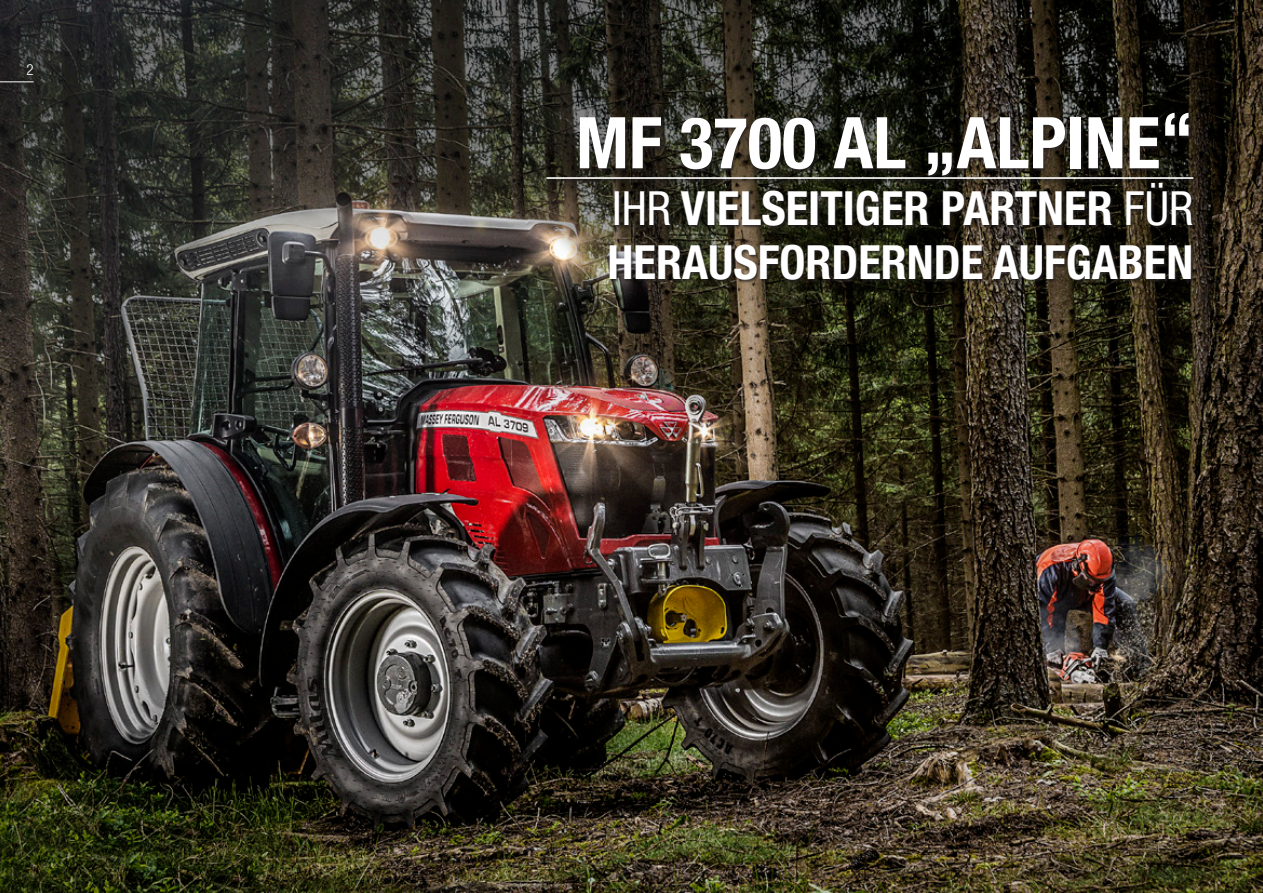
<style>
.page{position:relative;width:1263px;height:893px;background:#fff}
.page>*{position:absolute;margin:0;border:0;box-sizing:border-box;transform-origin:0 0}
.t1{font:700 condensed 71.4px "Helvetica Neue LTW1 G";color:#fff}
.t2{font:700 condensed 46.8px/54px "Helvetica Neue LTW1 G";color:#fff}
.t3{font:300 condensed 15px "Helvetica Neue LTW1 G";color:#fff}
.s1{font-weight:400}
</style>
<div class="page">
<img style="left:0;top:0;width:1263px;height:893px">
<div style="left:546px;top:113px;width:651px;height:170px;background:#231f20;opacity:.75"></div>
<hr style="left:546px;top:177px;width:647px;height:2px;background:#fff">
<hr style="left:0;top:81px;width:34px;height:1px;background:#fff">
<p class="t3" style="left:26px;top:61px;width:9px">2</p>
<p class="t1" style="left:576px;top:100px;width:619px">MF 3700 AL „ALPINE“</p>
<p class="t2" style="left:607px;top:181px;width:587px"><span class="s1">IHR</span> VIELSEITIGER PARTNER <span class="s1">FÜR<br></span>HERAUSFORDERNDE AUFGABEN</p>
</div>
